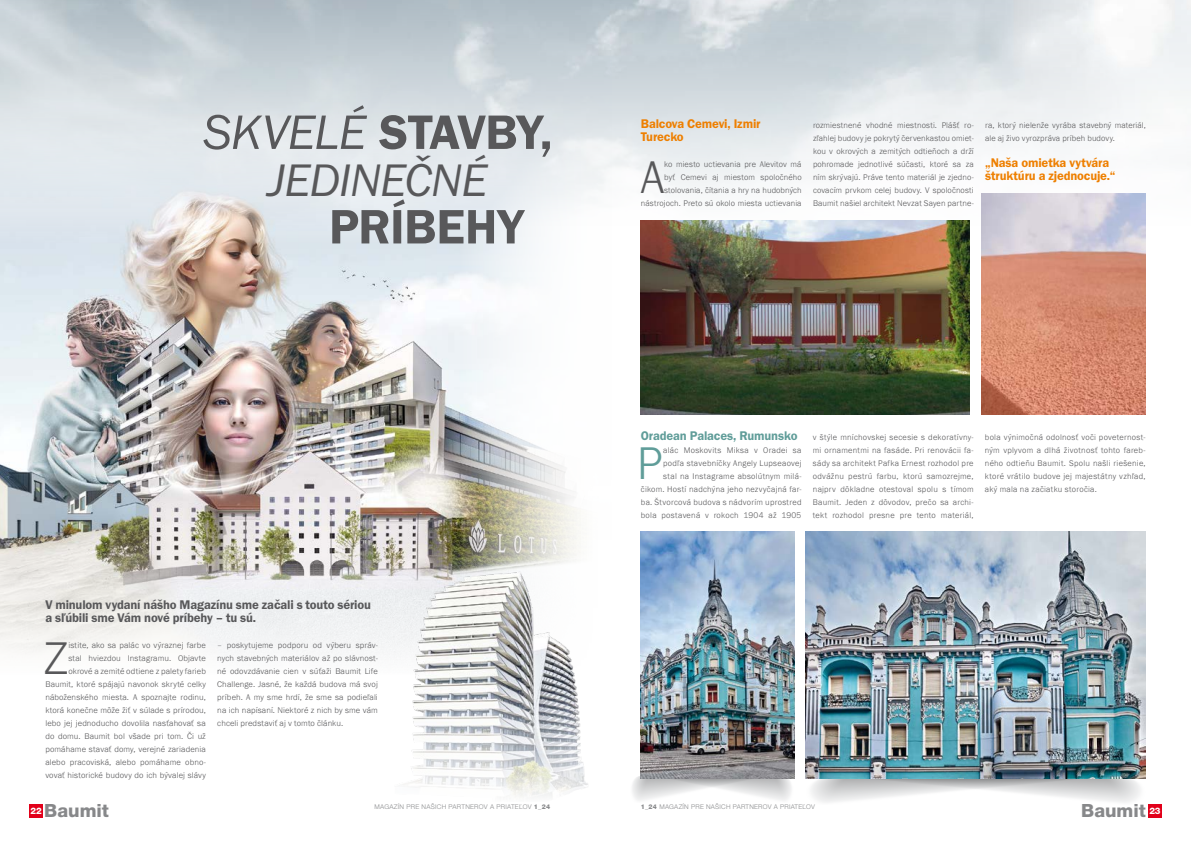
<style>
.page{position:relative;width:1191px;height:842px;background:#fff}
.page>*{position:absolute;margin:0;border:0;box-sizing:border-box;transform-origin:0 0}
.t1{font:50px "BM Franklin Gothic URW Dem";letter-spacing:-.01em;color:#58585a}
.t2{font:300 47.5px "BM Franklin Gothic URW";color:#58585a}
.t3{font:300 47.5px "BM Franklin Gothic URW";color:#609d99}
.t4{font:47.3px "BM Franklin Gothic URW Boo Ita";color:#58585a}
.t5{font:800 18.2px "Helvetica Neue LTW1 G";color:#87888a}
.t6{font:13px/13px "BM Franklin Gothic URW Dem";letter-spacing:-.015em;color:#58585a}
.t7{font:13px/13px "BM Franklin Gothic URW Dem";letter-spacing:-.015em;color:#ee7f00}
.t8{font:13px "BM Franklin Gothic URW Dem";letter-spacing:-.015em;color:#609d99}
.t9{font:300 8.5px/13px "BM Franklin Gothic URW";letter-spacing:.015em;color:#58585a;text-align:justify}
.t10{font:300 6.5px "Helvetica Neue LTW1 G";letter-spacing:.04em;color:#87888a}
.s1{font-family:"BM Franklin Gothic URW Boo Ita"}
.s2{font-weight:800}
</style>
<div class="page">
<div style="left:30px;top:804px;width:13px;height:13px;background:#e2001a"></div>
<div style="left:1148px;top:804px;width:13px;height:13px;background:#e2001a"></div>
<svg style="left:632px;top:776px;width:162px;height:25px"></svg>
<svg style="left:805px;top:778px;width:341px;height:25px"></svg>
<img style="left:0;top:0;width:1191px;height:226px">
<img style="left:0;top:60px;width:611px;height:595px">
<img style="left:641px;top:221px;width:328px;height:193px">
<img style="left:981px;top:193px;width:164px;height:221px">
<img style="left:805px;top:531px;width:340px;height:247px">
<img style="left:357px;top:565px;width:232px;height:232px">
<img style="left:641px;top:531px;width:153px;height:247px">
<h1 class="t1" style="left:203px;top:101px;width:351px"><span class="s1">SKVEL É</span> STAVBY,</h1>
<h3 class="t4" style="left:268px;top:151px;width:221px">JEDINEČNÉ</h3>
<h1 class="t1" style="left:329px;top:196px;width:196px">PRíBEHY</h1>
<h3 class="t6" style="left:45px;top:598px;width:327px">V minulom vydaní nášho Magazínu sme začali s touto sériou a sľúbili sme Vám nové príbehy – tu sú.</h3>
<p class="t9" style="left:45px;top:639px;width:162px;text-align:right">istite, ako sa palác vo výraznej farbe<br>stal hviezdou Instagramu. Objavte okrové a zemité odtiene z palety farieb Baumit, ktoré spájajú navonok skryté celky náboženského miesta. A spoznajte rodinu, ktorá konečne môže žiť v súlade s prírodou, lebo jej jednoducho dovolila nasťahovať sa do domu. Baumit bol všade pri tom. Či už pomáhame stavať domy, verejné zariadenia alebo pracoviská, alebo pomáhame obno&shy;vovať historické budovy do ich bývalej slávy</p>
<p class="t9" style="left:217px;top:639px;width:162px">– poskytujeme podporu od výberu správ&shy;nych stavebných materiálov až po slávnost&shy;né odovzdávanie cien v súťaži Baumit Life Challenge. Jasné, že každá budova má svoj príbeh. A my sme hrdí, že sme sa podieľali na ich napísaní. Niektoré z nich by sme vám chceli predstaviť aj v tomto článku.</p>
<h2 class="t2" style="left:44px;top:629px;width:26px">Z</h2>
<h3 class="t7" style="left:641px;top:117px;width:121px">Balcova Cemevi, Izmir<br>Turecko</h3>
<h2 class="t2" style="left:640px;top:148px;width:25px">A</h2>
<p class="t9" style="left:641px;top:158px;width:162px;text-align:right">ko miesto uctievania pre Alevitov má<br>byť Cemevi aj miestom spoločného stolovania, čítania a hry na hudobných nástrojoch. Preto sú okolo miesta uctievania</p>
<p class="t9" style="left:813px;top:119px;width:162px">rozmiestnené vhodné miestnosti. Plášť ro&shy;zľahlej budovy je pokrytý červenkastou omiet&shy;kou v okrových a zemitých odtieňoch a drží pohromade jednotlivé súčasti, ktoré sa za ním skrývajú. Práve tento materiál je zjedno&shy;covacím prvkom celej budovy. V spoločnosti Baumit našiel architekt Nevzat Sayen partne-</p>
<p class="t9" style="left:985px;top:119px;width:162px">ra, ktorý nielenže vyrába stavebný materiál, ale aj živo vyrozpráva príbeh budovy.</p>
<h3 class="t7" style="left:985px;top:156px;width:132px">„Naša omietka vytvára štruktúru a zjednocuje.“</h3>
<h3 class="t8" style="left:641px;top:428px;width:158px">Oradean Palaces, Rumunsko</h3>
<h2 class="t3" style="left:636px;top:434px;width:27px">P</h2>
<p class="t9" style="left:641px;top:444px;width:162px;text-align:right">alác Moskovits Miksa v Oradei sa podľa stavebníčky Angely Lupseaovej<br>stal na Instagrame absolútnym milá&shy;čikom. Hostí nadchýna jeho nezvyčajná far&shy;ba. Štvorcová budova s nádvorím uprostred bola postavená v rokoch 1904 až 1905</p>
<p class="t9" style="left:813px;top:431px;width:162px">v štýle mníchovskej secesie s dekoratívny&shy;mi ornamentmi na fasáde. Pri renovácii fa&shy;sády sa architekt Pafka Ernest rozhodol pre odvážnu pestrú farbu, ktorú samozrejme, najprv dôkladne otestoval spolu s tímom Baumit. Jeden z dôvodov, prečo sa archi&shy;tekt rozhodol presne pre tento materiál,</p>
<p class="t9" style="left:985px;top:431px;width:162px">bola výnimočná odolnosť voči poveternost&shy;ným vplyvom a dlhá životnosť tohto fareb&shy;ného odtieňu Baumit. Spolu našli riešenie, ktoré vrátilo budove jej majestátny vzhľad, aký mala na začiatku storočia.</p>
<p class="t10" style="left:374px;top:802px;width:177px">MAGAZÍN PRE NAŠICH PARTNEROV A PRIATEĽOV <span class="s2">1_24</span></p>
<p class="t10" style="left:641px;top:802px;width:176px"><span class="s2">1_24</span> MAGAZÍN PRE NAŠICH PARTNEROV A PRIATEĽOV</p>
<h3 class="t5" style="left:31px;top:800px;width:80px"><sup>22</sup> Baumit</h3>
<h3 class="t5" style="left:1081px;top:800px;width:81px">Baumit <sup>23</sup></h3>
</div>
